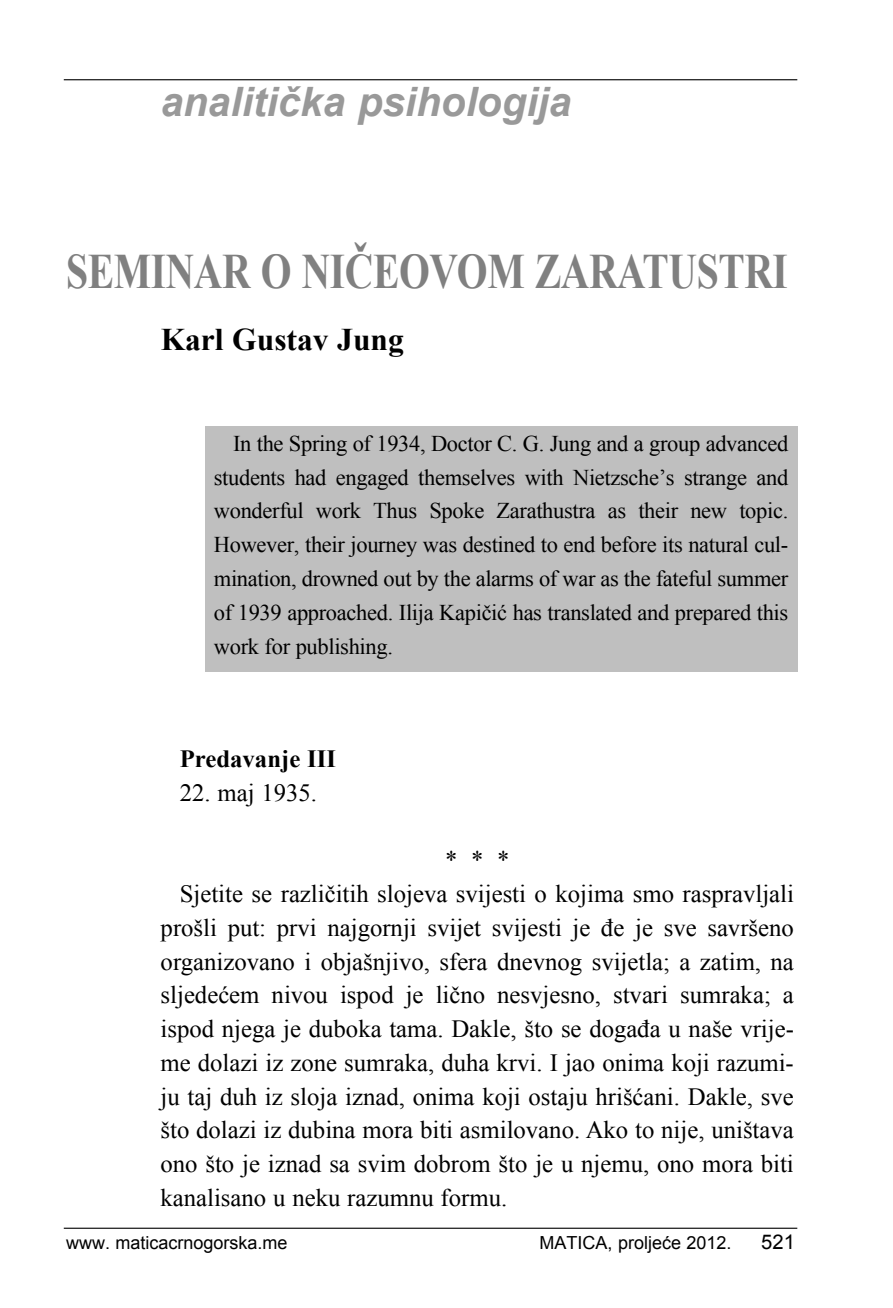
<style>
.page{position:relative;width:893px;height:1308px;background:#fff}
.page>*{position:absolute;margin:0;border:0;box-sizing:border-box;transform-origin:0 0}
.t1{font:700 49.5px "Times New Roman";letter-spacing:-.01em;color:#808080;scale:.8 1}
.t2{font:italic 700 40.5px "Arial";color:#999}
.t3{font:700 31.5px "Times New Roman";color:#000}
.t4{font:24.75px "Times New Roman";color:#000}
.t5{font:700 24.75px "Times New Roman";color:#000}
.t6{font:22.5px/33.8px "Times New Roman";letter-spacing:-.015em;color:#000;text-align:justify}
.t7{font:20.25px "Arial";color:#000}
.t8{font:18px "Arial";color:#000}
</style>
<div class="page">
<hr style="left:64px;top:1227px;width:733px;height:1px;background:#000">
<hr style="left:64px;top:79px;width:733px;height:1px;background:#000">
<div style="left:205px;top:426px;width:592px;height:246px;background:#bfbfbf"></div>
<h2 class="t2" style="left:161px;top:80px;width:412px">analitička psihologija</h2>
<h1 class="t1" style="left:66px;top:243px;width:904px">SEMINAR O NIČEOVOM ZARATUSTRI</h1>
<p class="t3" style="left:161px;top:322px;width:245px">Karl Gustav Jung</p>
<p class="t6" style="left:214px;top:426px;width:576px;text-indent:19px">In the Spring of 1934, Doctor C. G. Jung and a group advanced students had engaged themselves with Nietzsche’s strange and wonderful work Thus Spoke Zarathustra as their new topic.<br>However, their journey was destined to end before its natural cul&shy;mination, drowned out by the alarms of war as the fateful summer of 1939 approached. Ilija Kapičić has translated and prepared this work for publishing.</p>
<p class="t5" style="left:180px;top:745px;width:158px">Predavanje III</p>
<p class="t4" style="left:180px;top:778px;width:139px">22. maj 1935.</p>
<p class="t4" style="left:445px;top:846px;width:66px">***</p>
<p class="t4" style="left:180px;top:880px;width:616px">Sjetite se različitih slojeva svijesti o kojima smo raspravljali</p>
<p class="t4" style="left:161px;top:913px;width:635px">prošli put: prvi najgornji svijet svijesti je đe je sve savršeno</p>
<p class="t4" style="left:161px;top:947px;width:635px">organizovano i objašnjivo, sfera dnevnog svijetla; a zatim, na</p>
<p class="t4" style="left:161px;top:981px;width:635px">sljedećem nivou ispod je lično nesvjesno, stvari sumraka; a</p>
<p class="t4" style="left:161px;top:1015px;width:635px">ispod njega je duboka tama. Dakle, što se događa u naše vrije-</p>
<p class="t4" style="left:161px;top:1048px;width:635px">me dolazi iz zone sumraka, duha krvi. I jao onima koji razumi-</p>
<p class="t4" style="left:161px;top:1082px;width:635px">ju taj duh iz sloja iznad, onima koji ostaju hrišćani. Dakle, sve</p>
<p class="t4" style="left:161px;top:1116px;width:635px">što dolazi iz dubina mora biti asmilovano. Ako to nije, uništava</p>
<p class="t4" style="left:160px;top:1150px;width:635px">ono što je iznad sa svim dobrom što je u njemu, ono mora biti</p>
<p class="t4" style="left:160px;top:1183px;width:348px">kanalisano u neku razumnu formu.</p>
<p class="t8" style="left:66px;top:1232px;width:223px">www. maticacrnogorska.me</p>
<p class="t8" style="left:540px;top:1232px;width:194px">MATICA, proljeće 2012.</p>
<p class="t7" style="left:761px;top:1231px;width:35px">521</p>
</div>
